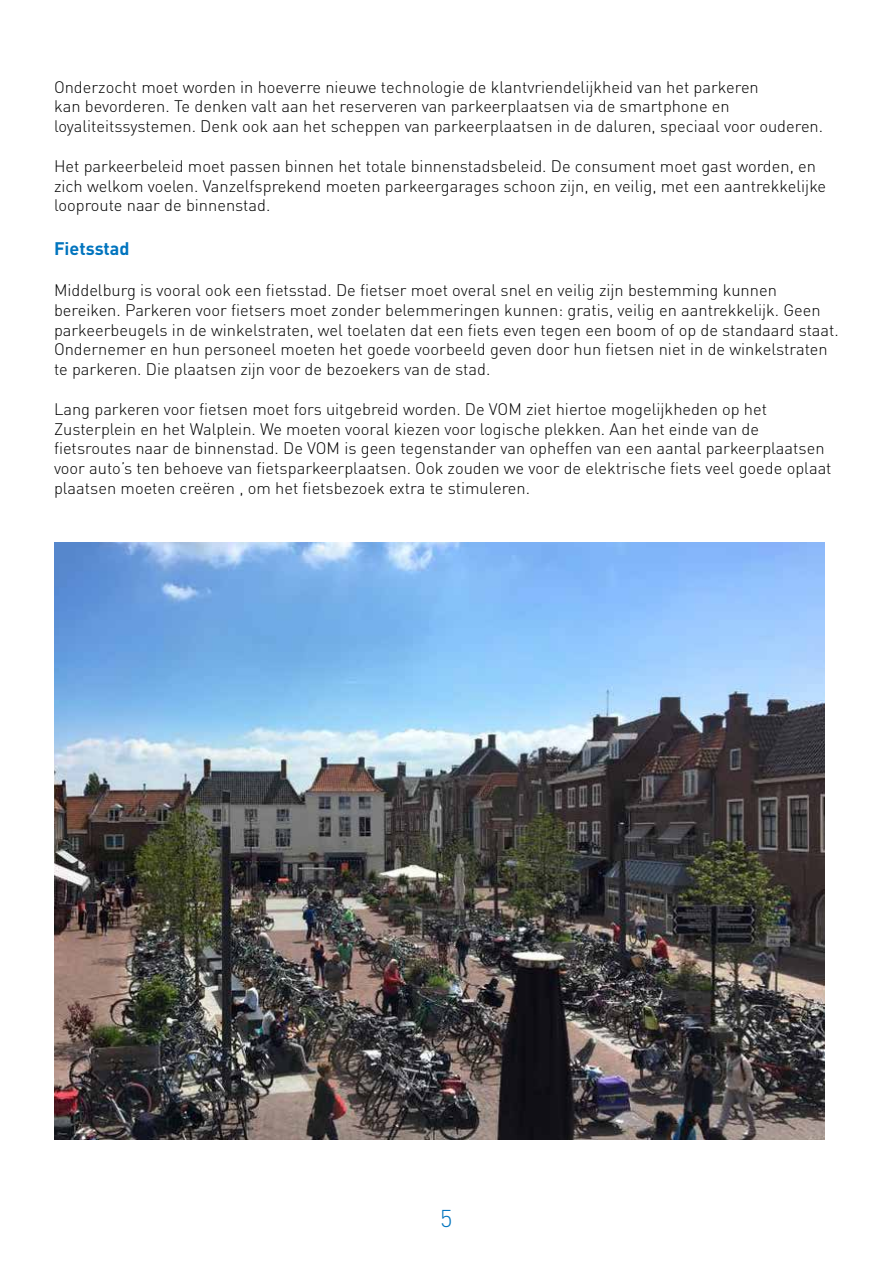
<style>
.page{position:relative;width:893px;height:1263px;background:#fff}
.page>*{position:absolute;margin:0;border:0;box-sizing:border-box;transform-origin:0 0}
.t1{font:300 24px "DIN";color:#0074be}
.t2{font:700 18px "DIN";color:#0074be}
.t3{font:300 16.5px/19.8px "DIN";color:#000}
</style>
<div class="page">
<img style="left:54px;top:542px;width:771px;height:598px">
<p class="t3" style="left:54px;top:77px;width:771px">Onderzocht moet worden in hoeverre nieuwe technologie de klantvriendelijkheid van het parkeren<br>kan bevorderen. Te denken valt aan het reserveren van parkeerplaatsen via de smartphone en loyaliteitssystemen. Denk ook aan het scheppen van parkeerplaatsen in de daluren, speciaal voor ouderen.</p>
<p class="t3" style="left:54px;top:156px;width:774px">Het parkeerbeleid moet passen binnen het totale binnenstadsbeleid. De consument moet gast worden, en zich welkom voelen. Vanzelfsprekend moeten parkeergarages schoon zijn, en veilig, met een aantrekkelijke looproute naar de binnenstad.</p>
<p class="t2" style="left:54px;top:236px;width:77px">Fietsstad</p>
<p class="t3" style="left:54px;top:280px;width:786px">Middelburg is vooral ook een fietsstad. De fietser moet overal snel en veilig zijn bestemming kunnen bereiken. Parkeren voor fietsers moet zonder belemmeringen kunnen: gratis, veilig en aantrekkelijk. Geen parkeerbeugels in de winkelstraten, wel toelaten dat een fiets even tegen een boom of op de standaard staat.<br>Ondernemer en hun personeel moeten het goede voorbeeld geven door hun fietsen niet in de winkelstraten te parkeren. Die plaatsen zijn voor de bezoekers van de stad.</p>
<p class="t3" style="left:54px;top:399px;width:779px">Lang parkeren voor fietsen moet fors uitgebreid worden. De VOM ziet hiertoe mogelijkheden op het Zusterplein en het Walplein. We moeten vooral kiezen voor logische plekken. Aan het einde van de fietsroutes naar de binnenstad. De VOM is geen tegenstander van opheffen van een aantal parkeerplaatsen voor auto’s ten behoeve van fietsparkeerplaatsen. Ook zouden we voor de elektrische fiets veel goede oplaat plaatsen moeten creëren , om het fietsbezoek extra te stimuleren.</p>
<h1 class="t1" style="left:440px;top:1203px;width:14px">5</h1>
</div>
